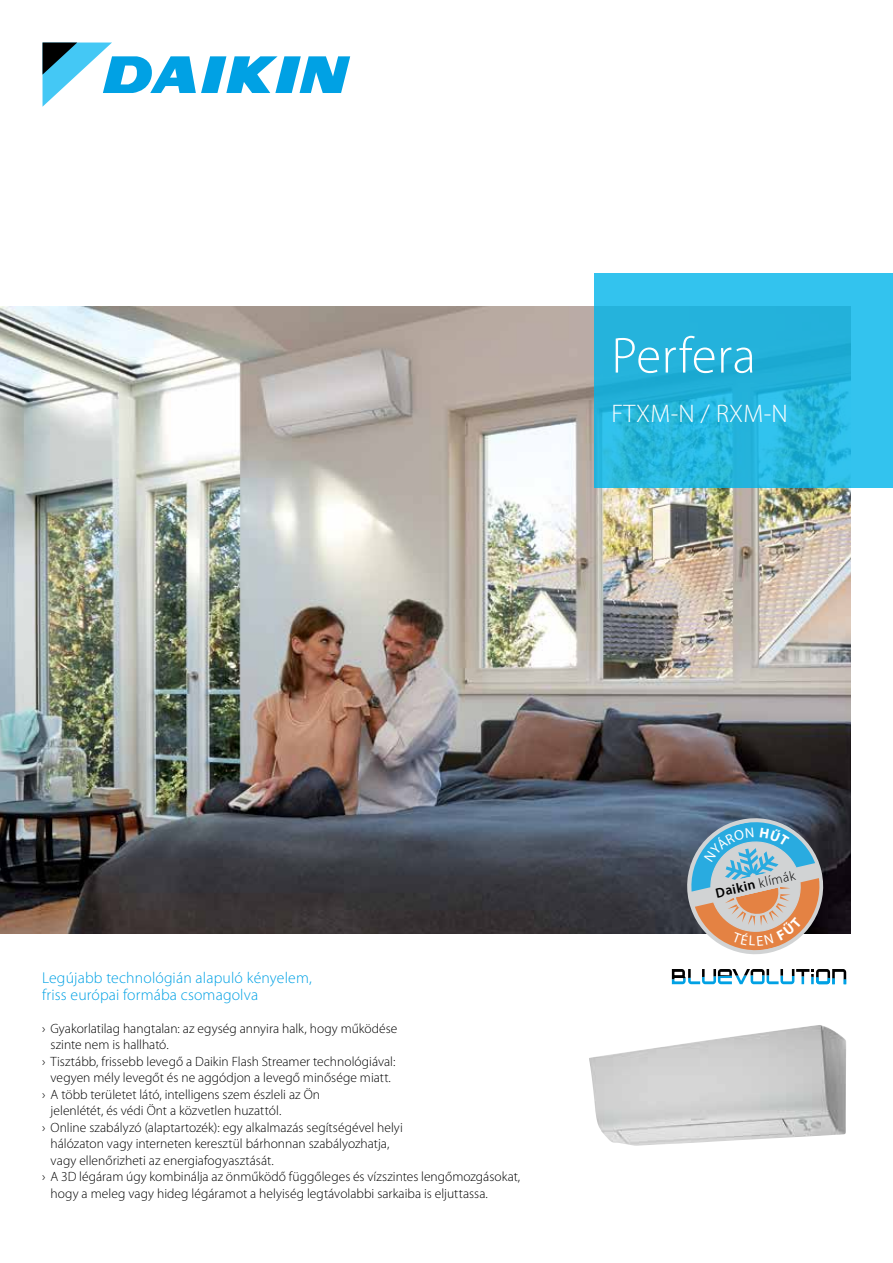
<style>
.page{position:relative;width:893px;height:1263px;background:#fff}
.page>*{position:absolute;margin:0;border:0;box-sizing:border-box;transform-origin:0 0}
.t1{font:300 51px "Myriad Pro";letter-spacing:.01em;color:#fff}
.t2{font:300 25.5px "Myriad Pro";letter-spacing:.01em;color:#fff}
.t3{font:300 15.75px/16.5px "Myriad Pro";letter-spacing:.01em;color:#00a1e4}
.t4{font:600 13.65px "Myriad Pro";color:#000}
.t5{font:300 13.5px "Myriad Pro";color:#000}
.s1{font-weight:300}
</style>
<div class="page">
<img style="left:0;top:307px;width:850px;height:627px">
<svg style="left:43px;top:43px;width:307px;height:63px"></svg>
<svg style="left:594px;top:274px;width:299px;height:214px;background:#28b7e0"></svg>
<svg style="left:672px;top:969px;width:174px;height:15px"></svg>
<img style="left:589px;top:1025px;width:257px;height:121px">
<svg style="left:680px;top:811px;width:150px;height:144px;background:#98a0a2"></svg>
<h1 class="t1" style="left:611px;top:325px;width:146px">Perfera</h1>
<h2 class="t2" style="left:611px;top:398px;width:178px">FTXM-N / RXM-N</h2>
<p class="t3" style="left:42px;top:969px;width:271px">Legújabb technológián alapuló kényelem, friss európai formába csomagolva</p>
<p class="t5" style="left:42px;top:1020px;width:357px">› Gyakorlatilag hangtalan: az egység annyira halk, hogy működése</p>
<p class="t5" style="left:51px;top:1036px;width:120px">szinte nem is hallható.</p>
<p class="t5" style="left:42px;top:1053px;width:355px">› Tisztább, frissebb levegő a Daikin Flash Streamer technológiával:</p>
<p class="t5" style="left:51px;top:1069px;width:342px">vegyen mély levegőt és ne aggódjon a levegő minősége miatt.</p>
<p class="t5" style="left:42px;top:1086px;width:279px">› A több területet látó, intelligens szem észleli az Ön</p>
<p class="t5" style="left:51px;top:1102px;width:232px">jelenlétét, és védi Önt a közvetlen huzattól.</p>
<p class="t5" style="left:42px;top:1119px;width:362px">› Online szabályzó (alaptartozék): egy alkalmazás segítségével helyi</p>
<p class="t5" style="left:51px;top:1135px;width:340px">hálózaton vagy interneten keresztül bárhonnan szabályozhatja,</p>
<p class="t5" style="left:51px;top:1152px;width:225px">vagy ellenőrizheti az energiafogyasztását.</p>
<p class="t5" style="left:42px;top:1168px;width:480px">› A 3D légáram úgy kombinálja az önműködő függőleges és vízszintes lengőmozgásokat,</p>
<p class="t5" style="left:51px;top:1185px;width:439px">hogy a meleg vagy hideg légáramot a helyiség legtávolabbi sarkaiba is eljuttassa.</p>
<p class="t4" style="left:714px;top:885px;width:83px;rotate:-13deg">Daikin <span class="s1">klímák</span></p>
</div>
